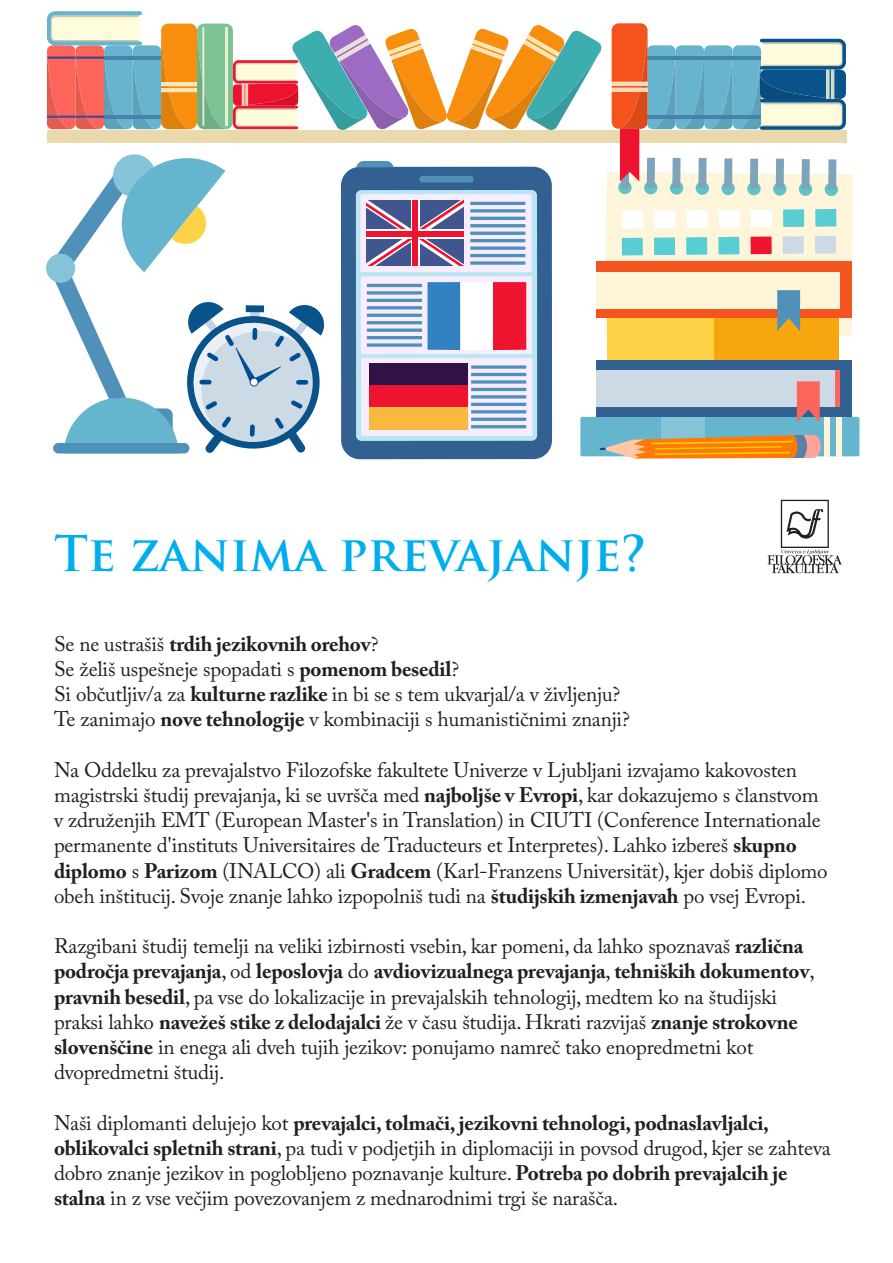
<style>
.page{position:relative;width:893px;height:1263px;background:#fff}
.page>*{position:absolute;margin:0;border:0;box-sizing:border-box;transform-origin:0 0}
.t1{font:700 48px "Trajan Pro";color:#00aeef}
.t2{font:21px/25.2px "Adobe Caslon Pro";letter-spacing:-.01em;color:#231f20}
.t3{font:700 21px "Adobe Caslon Pro";letter-spacing:-.01em;color:#231f20}
.s1{font-weight:400}
.s2{font-weight:700}
</style>
<div class="page">
<div style="left:580px;top:417px;width:279px;height:39px;background:#66b5ce;border-radius:2px"></div>
<svg style="left:47px;top:11px;width:806px;height:448px"></svg>
<svg style="left:767px;top:499px;width:76px;height:74px"></svg>
<p class="t1" style="left:54px;top:523px;width:594px">Te zanima prevajanje?</p>
<p class="t3" style="left:54px;top:631px;width:326px"><span class="s1">Se ne ustrašiš</span> trdih jezikovnih orehov<span class="s1">?</span></p>
<p class="t2" style="left:54px;top:656px;width:407px">Se želiš uspešneje spopadati s <span class="s2">pomenom besedil</span>?</p>
<p class="t2" style="left:54px;top:681px;width:568px">Si občutljiv/a za <span class="s2">kulturne razlike</span> in bi se s tem ukvarjal/a v življenju?</p>
<p class="t2" style="left:54px;top:706px;width:577px">Te zanimajo <span class="s2">nove tehnologije</span> v kombinaciji s humanističnimi znanji?</p>
<p class="t2" style="left:54px;top:757px;width:775px">Na Oddelku za prevajalstvo Filozofske fakultete Univerze v Ljubljani izvajamo kakovosten magistrski študij prevajanja, ki se uvršča med <span class="s2">najboljše v Evropi</span>, kar dokazujemo s članstvom v združenjih EMT (European Master's in Translation) in CIUTI (Conference Internationale permanente d'instituts Universitaires de Traducteurs et Interpretes). Lahko izbereš <span class="s2">skupno diplomo</span> s <span class="s2">Parizom</span> (INALCO) ali <span class="s2">Gradcem</span> (Karl-Franzens Universität), kjer dobiš diplomo obeh inštitucij. Svoje znanje lahko izpopolniš tudi na <span class="s2">študijskih izmenjavah</span> po vsej Evropi.</p>
<p class="t2" style="left:54px;top:933px;width:762px">Razgibani študij temelji na veliki izbirnosti vsebin, kar pomeni, da lahko spoznavaš <span class="s2">različna področja prevajanja</span>, od <span class="s2">leposlovja</span> do <span class="s2">avdiovizualnega prevajanja</span>, <span class="s2">tehniških dokumentov</span>, <span class="s2">pravnih besedil</span>, pa vse do lokalizacije in prevajalskih tehnologij, medtem ko na študijski praksi lahko <span class="s2">navežeš stike z delodajalci</span> že v času študija. Hkrati razvijaš <span class="s2">znanje strokovne slovenščine</span> in enega ali dveh tujih jezikov: ponujamo namreč tako enopredmetni kot dvopredmetni študij.</p>
<p class="t2" style="left:54px;top:1110px;width:778px">Naši diplomanti delujejo kot <span class="s2">prevajalci, tolmači, jezikovni tehnologi, podnaslavljalci, oblikovalci spletnih strani</span>, pa tudi v podjetjih in diplomaciji in povsod drugod, kjer se zahteva dobro znanje jezikov in poglobljeno poznavanje kulture. <span class="s2">Potreba po dobrih prevajalcih je stalna</span> in z vse večjim povezovanjem z mednarodnimi trgi še narašča.</p>
</div>
